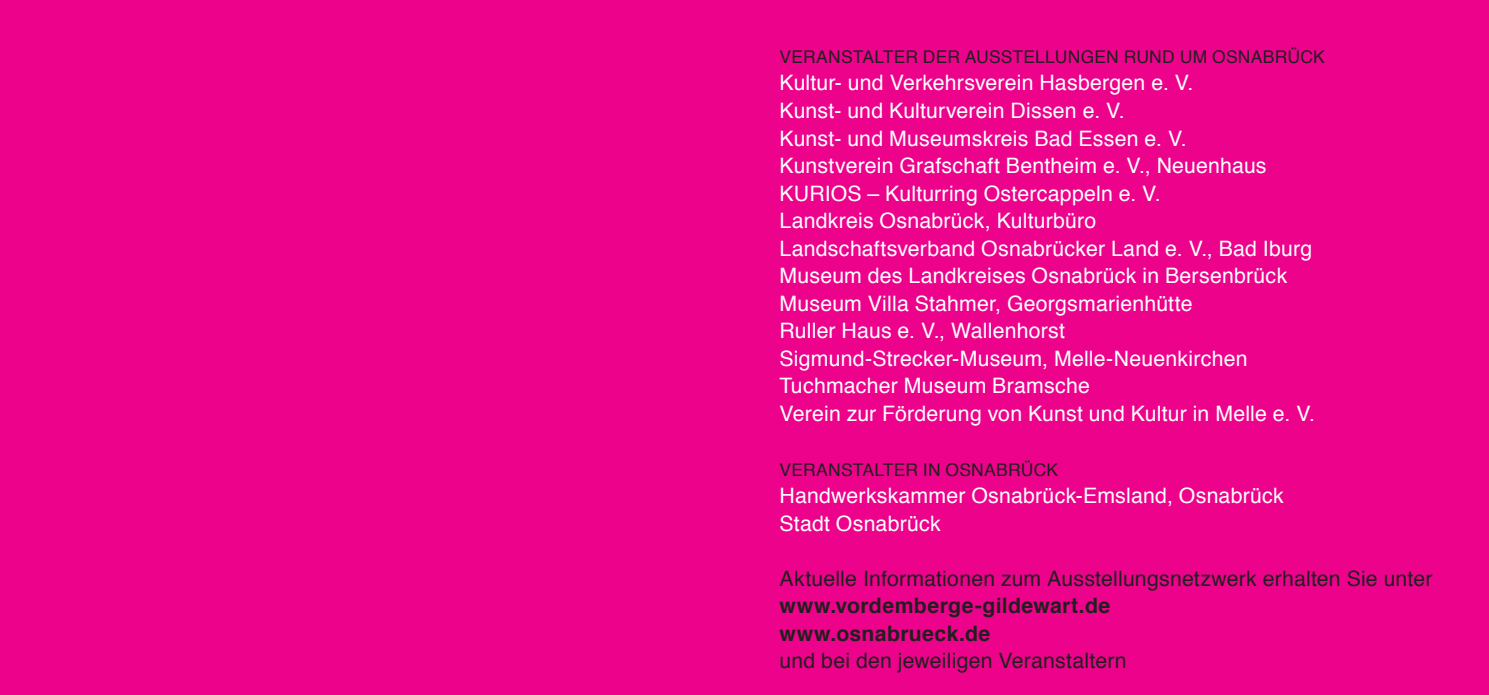
<style>
.page{position:relative;width:1489px;height:695px;background:#fff}
.page>*{position:absolute;margin:0;border:0;box-sizing:border-box;transform-origin:0 0}
.t1{font:21.25px/27.5px "Helvetica";letter-spacing:.01em;color:#fff}
.t2{font:21.25px "Helvetica";letter-spacing:.01em;color:#231f20}
.t3{font:700 21.25px/27.5px "Helvetica";letter-spacing:.015em;color:#231f20}
.t4{font:17.5px "Helvetica";letter-spacing:.01em;color:#231f20}
</style>
<div class="page">
<div style="left:0;top:0;width:1488px;height:694px;background:#ed028c"></div>
<p class="t4" style="left:779px;top:43px;width:25px">Vera</p>
<p class="t4" style="left:828px;top:43px;width:25px">nstalter</p>
<p class="t4" style="left:922px;top:43px;width:13px">der</p>
<p class="t4" style="left:964px;top:43px;width:24px">Ausstellu</p>
<p class="t4" style="left:1067px;top:43px;width:196px">ngen ru nd um Osnabr</p>
<p class="t4" style="left:1287px;top:43px;width:36px">ück</p>
<p class="t1" style="left:779px;top:70px;width:537px">Kultur- und Verkehrsverein Hasbergen e. V.<br>Kunst- und Kulturverein Dissen e. V.<br>Kunst- und Museumskreis Bad Essen e. V.<br>Kunstverein Grafschaft Bentheim e. V., Neuenhaus KURIOS – Kulturring Ostercappeln e. V.<br>Landkreis Osnabrück, Kulturbüro<br>Landschaftsverband Osnabrücker Land e. V., Bad Iburg Museum des Landkreises Osnabrück in Bersenbrück Museum Villa Stahmer, Georgsmarienhütte<br>Ruller Haus e. V., Wallenhorst Sigmund-Strecker-Museum, Melle-Neuenkirchen Tuchmacher Museum Bramsche<br>Verein zur Förderung von Kunst und Kultur in Melle e. V.</p>
<p class="t4" style="left:779px;top:456px;width:25px">Vera</p>
<p class="t4" style="left:828px;top:456px;width:25px">nstalter</p>
<p class="t4" style="left:922px;top:456px;width:75px">in Osnabr</p>
<p class="t4" style="left:1020px;top:456px;width:36px">ück</p>
<p class="t1" style="left:779px;top:482px;width:506px">Handwerkskammer Osnabrück-Emsland, Osnabrück<br>Stadt Osnabrück</p>
<p class="t2" style="left:779px;top:562px;width:654px">Aktuelle Informationen zum Ausstellungsnetzwerk erhalten Sie unter</p>
<p class="t3" style="left:779px;top:592px;width:332px">www.vordemberge-gildewart.de www.osnabrueck.de</p>
<p class="t2" style="left:779px;top:644px;width:348px">und bei den jeweiligen Veranstaltern</p>
</div>
